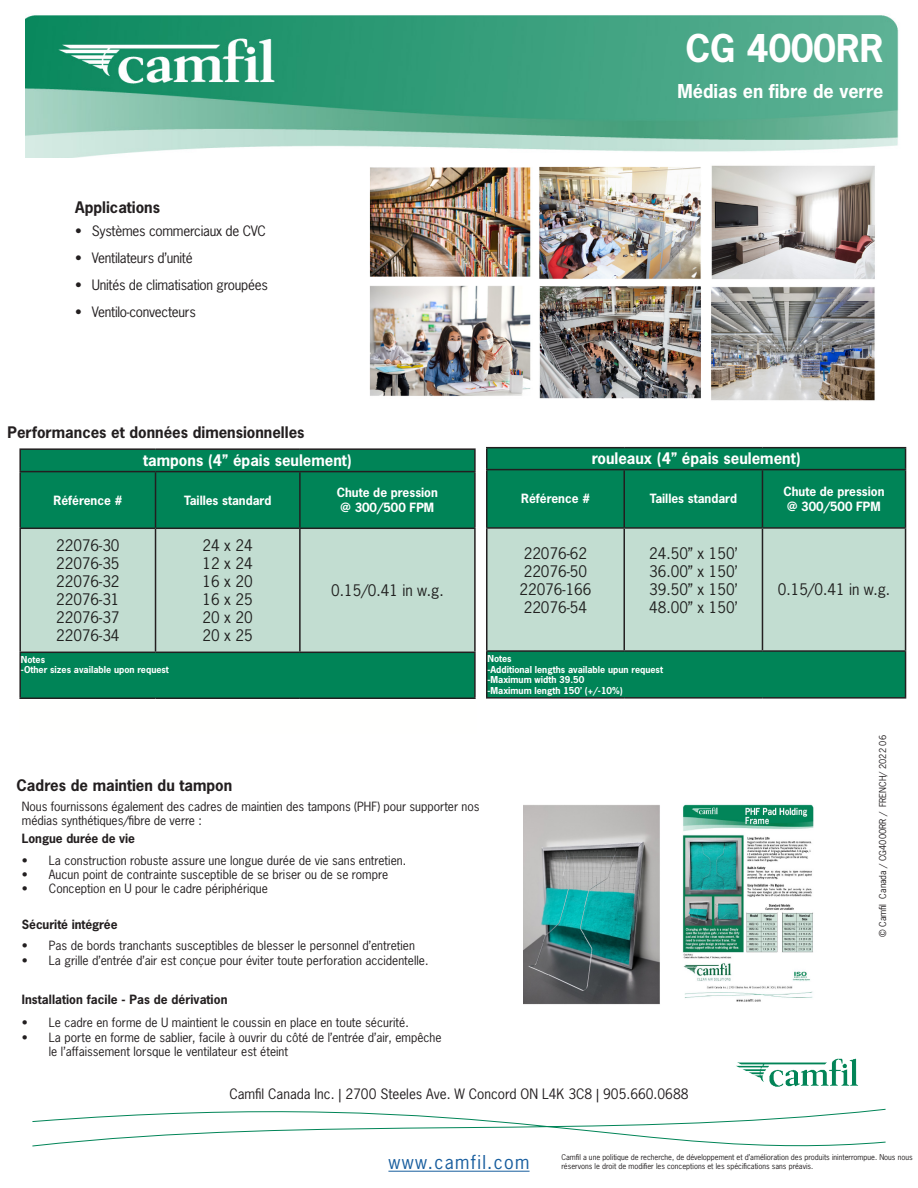
<style>
.page{position:relative;width:918px;height:1188px;background:#fff}
.page>*{position:absolute;margin:0;border:0;box-sizing:border-box;transform-origin:0 0}
.t1{font:700 36px "News Gothic Std";color:#fff}
.t2{font:700 18px "News Gothic Std";color:#fff}
.t3{font:18px "News Gothic Std";letter-spacing:.075em;color:#175d9e}
.t4{font:15px "News Gothic Std";color:#212120}
.t5{font:700 15px "News Gothic Std";color:#231f20}
.t6{font:700 15px "News Gothic Std";color:#fff}
.Data_Sheet_Para_1{font:13.5px "News Gothic Std";letter-spacing:-.02em;color:#231f20}
.Data_Sheet_Para_1-2{font:13.5px "News Gothic Std";color:#231f20}
.Data_Sheet_Para_1-3{font:12px/14.4px "News Gothic Std";color:#231f20}
.t7{font:700 12px "News Gothic Std";color:#fff}
.Data_Sheet_Para_1-4{font:700 12px "News Gothic Std";letter-spacing:.005em;color:#231f20}
.t8{font:700 9px "News Gothic Std";color:#fff}
.t9{font:9px "News Gothic Std";color:#231f20}
.t10{font:7.5px/9px "News Gothic Std";color:#231f20}
</style>
<div class="page">
<svg style="left:32px;top:1108px;width:854px;height:39px"></svg>
<hr style="left:388px;top:1171px;width:142px;height:1px;background:#175d9e">
<img style="left:736px;top:1058px;width:122px;height:29px">
<img style="left:26px;top:15px;width:873px;height:143px">
<img style="left:523px;top:804px;width:291px;height:201px">
<img style="left:369px;top:165px;width:506px;height:236px">
<div style="left:21px;top:450px;width:453px;height:248px;background:#008457"></div>
<div style="left:21px;top:529px;width:453px;height:123px;background:#c2ddd1"></div>
<hr style="left:474px;top:450px;width:2px;height:21px;background:#231f20">
<hr style="left:19px;top:471px;width:137px;height:1px;background:#231f20">
<hr style="left:156px;top:471px;width:144px;height:1px;background:#231f20">
<hr style="left:155px;top:472px;width:1px;height:56px;background:#231f20">
<hr style="left:300px;top:471px;width:176px;height:1px;background:#231f20">
<hr style="left:19px;top:528px;width:137px;height:1px;background:#231f20">
<hr style="left:156px;top:528px;width:144px;height:1px;background:#231f20">
<hr style="left:155px;top:529px;width:1px;height:123px;background:#231f20">
<hr style="left:300px;top:528px;width:176px;height:1px;background:#231f20">
<hr style="left:299px;top:529px;width:2px;height:123px;background:#231f20">
<hr style="left:474px;top:529px;width:2px;height:123px;background:#231f20">
<hr style="left:474px;top:653px;width:2px;height:45px;background:#231f20">
<hr style="left:19px;top:698px;width:137px;height:1px;background:#231f20">
<hr style="left:156px;top:698px;width:144px;height:1px;background:#231f20">
<hr style="left:300px;top:698px;width:176px;height:1px;background:#231f20">
<hr style="left:19px;top:448px;width:137px;height:2px;background:#231f20">
<hr style="left:19px;top:450px;width:2px;height:21px;background:#231f20">
<hr style="left:156px;top:448px;width:144px;height:2px;background:#231f20">
<hr style="left:300px;top:448px;width:176px;height:2px;background:#231f20">
<hr style="left:19px;top:472px;width:2px;height:56px;background:#231f20">
<hr style="left:299px;top:472px;width:2px;height:56px;background:#231f20">
<hr style="left:474px;top:472px;width:2px;height:56px;background:#231f20">
<hr style="left:19px;top:529px;width:2px;height:123px;background:#231f20">
<hr style="left:19px;top:652px;width:137px;height:1px;background:#231f20">
<hr style="left:19px;top:653px;width:2px;height:45px;background:#231f20">
<hr style="left:156px;top:652px;width:144px;height:1px;background:#231f20">
<hr style="left:300px;top:652px;width:176px;height:1px;background:#231f20">
<div style="left:488px;top:448px;width:417px;height:249px;background:#008457"></div>
<div style="left:488px;top:529px;width:417px;height:121px;background:#c2ddd1"></div>
<svg style="left:905px;top:448px;width:1px;height:21px"></svg>
<hr style="left:486px;top:469px;width:138px;height:1px;background:#231f20">
<hr style="left:624px;top:469px;width:138px;height:1px;background:#231f20">
<hr style="left:623px;top:470px;width:2px;height:57px;background:#231f20">
<hr style="left:762px;top:469px;width:144px;height:1px;background:#231f20">
<hr style="left:486px;top:527px;width:138px;height:2px;background:#231f20">
<hr style="left:624px;top:527px;width:138px;height:2px;background:#231f20">
<hr style="left:623px;top:529px;width:2px;height:121px;background:#231f20">
<hr style="left:762px;top:527px;width:144px;height:2px;background:#231f20">
<hr style="left:762px;top:529px;width:1px;height:121px;background:#231f20">
<hr style="left:905px;top:529px;width:1px;height:121px;background:#231f20">
<hr style="left:905px;top:652px;width:1px;height:45px;background:#231f20">
<hr style="left:486px;top:697px;width:138px;height:2px;background:#231f20">
<hr style="left:624px;top:697px;width:138px;height:2px;background:#231f20">
<hr style="left:762px;top:697px;width:144px;height:2px;background:#231f20">
<hr style="left:486px;top:447px;width:138px;height:1px;background:#231f20">
<hr style="left:486px;top:448px;width:2px;height:21px;background:#231f20">
<hr style="left:624px;top:447px;width:138px;height:1px;background:#231f20">
<hr style="left:762px;top:447px;width:144px;height:1px;background:#231f20">
<hr style="left:486px;top:470px;width:2px;height:57px;background:#231f20">
<hr style="left:762px;top:470px;width:1px;height:57px;background:#231f20">
<hr style="left:905px;top:470px;width:1px;height:57px;background:#231f20">
<hr style="left:486px;top:529px;width:2px;height:121px;background:#231f20">
<hr style="left:486px;top:650px;width:138px;height:2px;background:#231f20">
<hr style="left:486px;top:652px;width:2px;height:45px;background:#231f20">
<hr style="left:624px;top:650px;width:138px;height:2px;background:#231f20">
<hr style="left:762px;top:650px;width:144px;height:2px;background:#231f20">
<p class="t5" style="left:75px;top:197px;width:86px">Applications</p>
<p class="Data_Sheet_Para_1" style="left:75px;top:222px;width:192px">• Systèmes commerciaux de CVC</p>
<p class="Data_Sheet_Para_1" style="left:75px;top:249px;width:119px">• Ventilateurs d’unité</p>
<p class="Data_Sheet_Para_1" style="left:75px;top:276px;width:194px">• Unités de climatisation groupées</p>
<p class="Data_Sheet_Para_1" style="left:75px;top:303px;width:122px">• Ventilo-convecteurs</p>
<p class="t1" style="left:685px;top:24px;width:200px">CG 4000RR</p>
<p class="t2" style="left:678px;top:79px;width:207px">Médias en fibre de verre</p>
<p class="t5" style="left:8px;top:422px;width:298px">Performances et données dimensionnelles</p>
<p class="t6" style="left:143px;top:451px;width:210px">tampons (4” épais seulement)</p>
<p class="t7" style="left:54px;top:492px;width:70px">Référence #</p>
<p class="t7" style="left:184px;top:492px;width:89px">Tailles standard</p>
<p class="t4" style="left:56px;top:536px;width:65px">22076-30</p>
<p class="t4" style="left:56px;top:554px;width:65px">22076-35</p>
<p class="t4" style="left:56px;top:572px;width:65px">22076-32</p>
<p class="t4" style="left:56px;top:590px;width:65px">22076-31</p>
<p class="t4" style="left:56px;top:608px;width:65px">22076-37</p>
<p class="t4" style="left:56px;top:626px;width:65px">22076-34</p>
<p class="t8" style="left:21px;top:653px;width:26px">Notes</p>
<p class="t8" style="left:21px;top:664px;width:149px">-Other sizes available upon request</p>
<p class="t4" style="left:203px;top:536px;width:52px">24 x 24</p>
<p class="t4" style="left:203px;top:554px;width:52px">12 x 24</p>
<p class="t4" style="left:203px;top:572px;width:52px">16 x 20</p>
<p class="t4" style="left:203px;top:590px;width:52px">16 x 25</p>
<p class="t4" style="left:203px;top:608px;width:52px">20 x 20</p>
<p class="t4" style="left:203px;top:626px;width:52px">20 x 25</p>
<p class="t7" style="left:337px;top:485px;width:103px">Chute de pression</p>
<p class="t7" style="left:341px;top:499px;width:95px">@ 300/500 FPM</p>
<p class="t4" style="left:331px;top:581px;width:114px">0.15/0.41 in w.g.</p>
<p class="t6" style="left:592px;top:449px;width:210px">rouleaux (4” épais seulement)</p>
<p class="t7" style="left:521px;top:491px;width:70px">Référence #</p>
<p class="t7" style="left:650px;top:491px;width:89px">Tailles standard</p>
<p class="t4" style="left:524px;top:544px;width:65px">22076-62</p>
<p class="t4" style="left:524px;top:562px;width:65px">22076-50</p>
<p class="t4" style="left:519px;top:580px;width:74px">22076-166</p>
<p class="t4" style="left:524px;top:598px;width:65px">22076-54</p>
<p class="t4" style="left:649px;top:544px;width:90px">24.50” x 150’</p>
<p class="t4" style="left:649px;top:562px;width:90px">36.00” x 150’</p>
<p class="t4" style="left:649px;top:580px;width:90px">39.50” x 150’</p>
<p class="t4" style="left:649px;top:598px;width:90px">48.00” x 150’</p>
<p class="t8" style="left:487px;top:652px;width:26px">Notes</p>
<p class="t8" style="left:487px;top:663px;width:177px">-Additional lengths available upun request</p>
<p class="t8" style="left:487px;top:674px;width:98px">-Maximum width 39.50</p>
<p class="t8" style="left:487px;top:685px;width:137px">-Maximum length 150’ (+/-10%)</p>
<p class="t7" style="left:784px;top:484px;width:103px">Chute de pression</p>
<p class="t7" style="left:787px;top:498px;width:95px">@ 300/500 FPM</p>
<p class="t4" style="left:778px;top:580px;width:114px">0.15/0.41 in w.g.</p>
<p class="t5" style="left:17px;top:775px;width:217px">Cadres de maintien du tampon</p>
<p class="Data_Sheet_Para_1-3" style="left:22px;top:799px;width:459px">Nous fournissons également des cadres de maintien des tampons (PHF) pour supporter nos médias synthétiques/fibre de verre :</p>
<p class="Data_Sheet_Para_1-4" style="left:22px;top:831px;width:115px">Longue durée de vie</p>
<p class="Data_Sheet_Para_1-3" style="left:22px;top:853px;width:386px">• La construction robuste assure une longue durée de vie sans entretien.</p>
<p class="Data_Sheet_Para_1-3" style="left:22px;top:867px;width:368px">• Aucun point de contrainte susceptible de se briser ou de se rompre</p>
<p class="Data_Sheet_Para_1-3" style="left:22px;top:882px;width:248px">• Conception en U pour le cadre périphérique</p>
<p class="Data_Sheet_Para_1-4" style="left:22px;top:917px;width:97px">Sécurité intégrée</p>
<p class="Data_Sheet_Para_1-3" style="left:22px;top:939px;width:395px">• Pas de bords tranchants susceptibles de blesser le personnel d’entretien</p>
<p class="Data_Sheet_Para_1-3" style="left:22px;top:953px;width:408px">• La grille d’entrée d’air est conçue pour éviter toute perforation accidentelle.</p>
<p class="Data_Sheet_Para_1-4" style="left:22px;top:992px;width:207px">Installation facile - Pas de dérivation</p>
<p class="Data_Sheet_Para_1-3" style="left:22px;top:1016px;width:388px">• Le cadre en forme de U maintient le coussin en place en toute sécurité.</p>
<p class="Data_Sheet_Para_1-3" style="left:49px;top:1030px;width:394px;text-indent:-27px">• La porte en forme de sablier, facile à ouvrir du côté de l’entrée d’air, empêche le l’affaissement lorsque le ventilateur est éteint</p>
<p class="t9" style="left:877px;top:937px;width:203px;rotate:-90deg">© Camfil Canada / CG4000RR / FRENCH/ 2022 06</p>
<p class="Data_Sheet_Para_1-2" style="left:229px;top:1085px;width:461px">Camfil Canada Inc. | 2700 Steeles Ave. W Concord ON L4K 3C8 | 905.660.0688</p>
<p class="t3" style="left:388px;top:1151px;width:143px">www.camfil.com</p>
<p class="t10" style="left:561px;top:1152px;width:353px">Camfil a une politique de recherche, de développement et d’amélioration des produits ininterrompue. Nous nous réservons le droit de modifier les conceptions et les spécifications sans préavis.</p>
</div>
